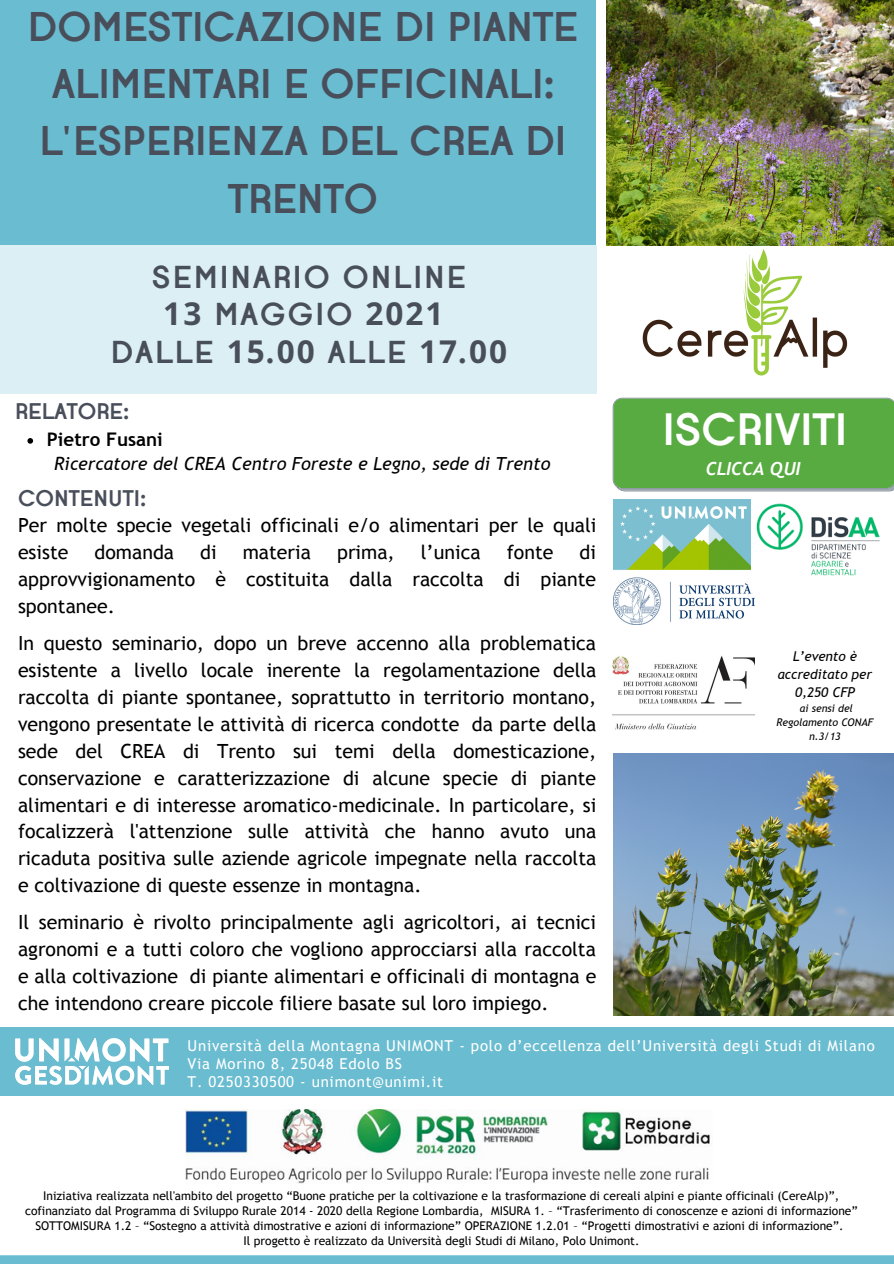
<style>
.page{position:relative;width:894px;height:1264px;background:#fff}
.page>*{position:absolute;margin:0;border:0;box-sizing:border-box;transform-origin:0 0}
.t1{font:700 45px "Opificio";color:#fff}
.t2{font:700 41.25px/57.4px "Opificio";color:#494e5b;text-align:center}
.t3{font:700 31.5px "Opificio";letter-spacing:.065em;color:#494e5b}
.t4{font:700 31.5px "Noto Sans";letter-spacing:.065em;color:#494e5b}
.t5{font:700 22.5px "Opificio";color:#494e5b}
.t6{font:19.5px/26.8px "Trebuchet MS";color:#000;text-align:justify}
.t7{font:700 18.75px "Trebuchet MS";color:#000}
.t8{font:italic 18px "Trebuchet MS";color:#000}
.t9{font:italic 700 18px "Trebuchet";color:#fff}
.t10{font:15px "Trebuchet MS";letter-spacing:.05em;color:#fff}
.t11{font:italic 13.5px/18.5px "Trebuchet MS";color:#000;text-align:center}
.t12{font:12px/15px "Trebuchet MS";color:#000;text-align:center}
.t13{font:italic 10.5px/14px "Trebuchet MS";color:#000;text-align:center}
.s1{font-family:"Opificio"}
.s2{font-family:"Noto Sans"}
</style>
<div class="page">
<img style="left:621px;top:245px;width:246px;height:131px">
<img style="left:606px;top:0;width:287px;height:245px">
<img style="left:613px;top:753px;width:280px;height:262px">
<img style="left:613px;top:499px;width:141px;height:125px">
<img style="left:750px;top:499px;width:130px;height:81px">
<img style="left:612px;top:656px;width:142px;height:74px">
<div style="left:0;top:0;width:596px;height:245px;background:#6abcd1"></div>
<img style="left:185px;top:1109px;width:525px;height:74px">
<div style="left:0;top:245px;width:596px;height:148px;background:#dbeff4"></div>
<svg style="left:0;top:1255px;width:893px;height:8px;background:#6fbed2"></svg>
<div style="left:612px;top:398px;width:281px;height:93px;background:#58ab41"></div>
<div style="left:0;top:1027px;width:893px;height:68px;background:#6abcd1"></div>
<img style="left:15px;top:1038px;width:153px;height:46px">
<svg style="left:27px;top:438px;width:6px;height:5px"></svg>
<p class="t2" style="left:28px;top:1px;width:551px">DOMESTICAZIONE DI PIANTE<br>ALIMENTARI E OFFICINALI:<br>L'ESPERIENZA DEL CREA DI<br>TRENTO</p>
<p class="t3" style="left:152px;top:266px;width:315px">SEMINARIO ONLINE</p>
<p class="t4" style="left:163px;top:292px;width:282px">13 <span class="s1">MAGGIO</span> 2021</p>
<p class="t3" style="left:111px;top:340px;width:398px">DALLE <span class="s2">15</span>.<span class="s2">00</span> ALLE <span class="s2">17</span>.<span class="s2">00</span></p>
<p class="t5" style="left:15px;top:403px;width:115px">RELATORE:</p>
<p class="t8" style="left:54px;top:453px;width:497px">Ricercatore del CREA Centro Foreste e Legno, sede di Trento</p>
<p class="t7" style="left:47px;top:428px;width:117px">Pietro Fusani</p>
<p class="t5" style="left:18px;top:490px;width:129px">CONTENUTI:</p>
<p class="t6" style="left:18px;top:512px;width:579px">Per molte specie vegetali officinali e/o alimentari per le quali esiste</p>
<p class="t6" style="left:18px;top:539px;width:579px;text-indent:561px">di approvvigionamento è costituita dalla raccolta di piante spontanee.</p>
<p class="t6" style="left:18px;top:629px;width:580px">In questo seminario, dopo un breve accenno alla problematica esistente a livello locale inerente la regolamentazione della raccolta di piante spontanee, soprattutto in territorio montano, vengono presentate le attività di ricerca condotte da parte della sede del CREA di Trento sui temi della domesticazione, conservazione e caratterizzazione di alcune specie di piante alimentari e di interesse aromatico-medicinale. In particolare, si focalizzerà l'attenzione sulle attività che hanno avuto una ricaduta positiva sulle aziende agricole impegnate nella raccolta e coltivazione di queste essenze in montagna.</p>
<p class="t6" style="left:18px;top:908px;width:580px">Il seminario è rivolto principalmente agli agricoltori, ai tecnici agronomi e a tutti coloro che vogliono approcciarsi alla raccolta e alla coltivazione di piante alimentari e officinali di montagna e che intendono creare piccole filiere basate sul loro impiego.</p>
<p class="t6" style="left:94px;top:539px;width:81px">domanda</p>
<p class="t6" style="left:200px;top:539px;width:18px">di</p>
<p class="t6" style="left:243px;top:539px;width:70px">materia</p>
<p class="t6" style="left:337px;top:539px;width:59px">prima,</p>
<p class="t6" style="left:421px;top:539px;width:61px">l’unica</p>
<p class="t6" style="left:506px;top:539px;width:48px">fonte</p>
<p class="t1" style="left:662px;top:414px;width:186px">ISCRIVITI</p>
<p class="t9" style="left:705px;top:458px;width:96px">CLICCA QUI</p>
<p class="t11" style="left:777px;top:646px;width:96px">L’evento è accreditato per<br>0,250 CFP</p>
<p class="t13" style="left:776px;top:701px;width:98px">ai sensi del<br>Regolamento CONAF n.3/13</p>
<p class="t10" style="left:187px;top:1036px;width:688px">Università della Montagna UNIMONT - polo d’eccellenza dell’Università degli Studi di Milano</p>
<p class="t10" style="left:187px;top:1054px;width:216px">Via Morino 8, 25048 Edolo BS</p>
<p class="t10" style="left:187px;top:1072px;width:257px">T. 0250330500 - unimont@unimi.it</p>
<p class="t12" style="left:25px;top:1188px;width:834px">Iniziativa realizzata nell'ambito del progetto “Buone pratiche per la coltivazione e la trasformazione di cereali alpini e piante officinali (CereAlp)”, cofinanziato dal Programma di Sviluppo Rurale 2014 - 2020 della Regione Lombardia, MISURA 1. – “Trasferimento di conoscenze e azioni di informazione”<br>SOTTOMISURA 1.2 – “Sostegno a attività dimostrative e azioni di informazione” OPERAZIONE 1.2.01 – “Progetti dimostrativi e azioni di informazione”.</p>
<p class="t12" style="left:243px;top:1233px;width:397px">Il progetto è realizzato da Università degli Studi di Milano, Polo Unimont.</p>
</div>
